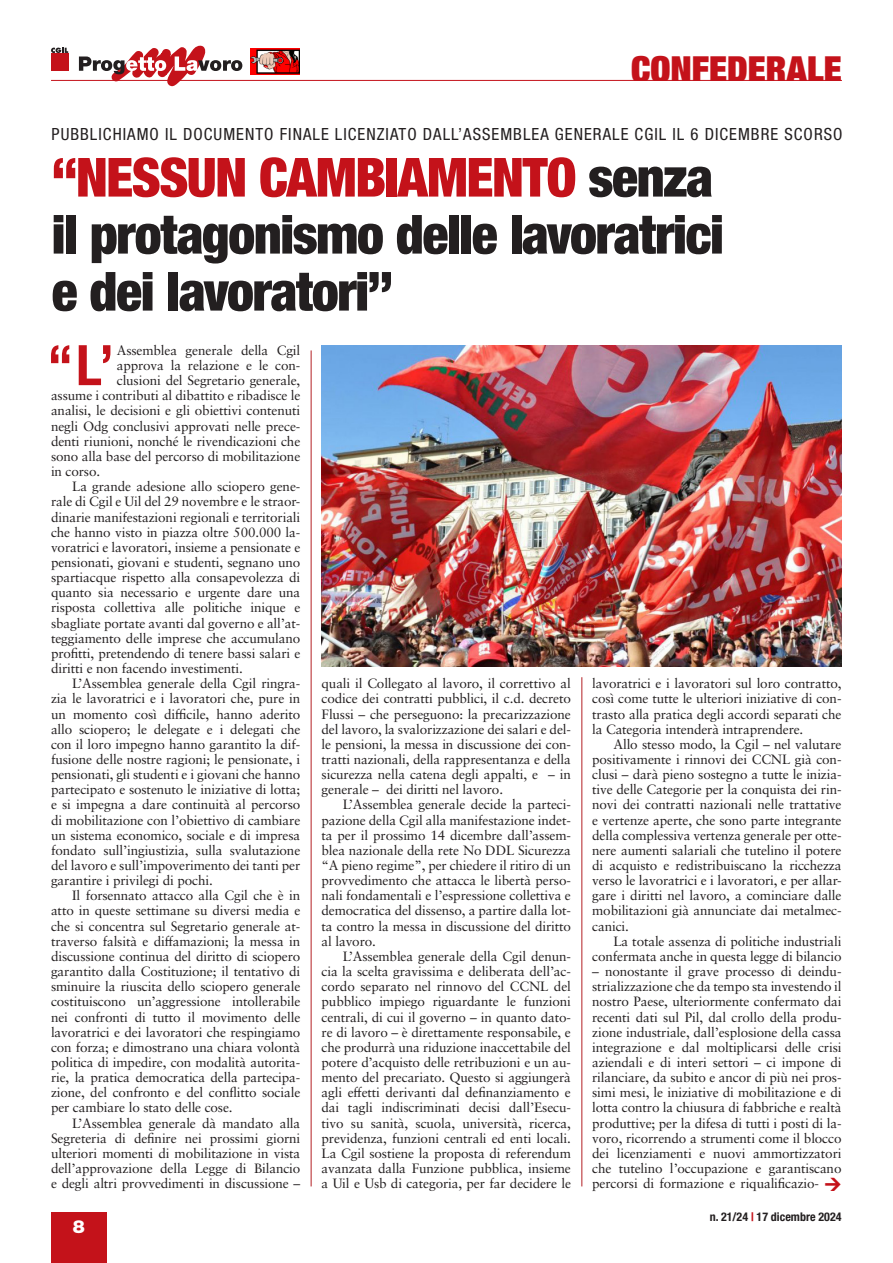
<style>
.page{position:relative;width:893px;height:1263px;background:#fff}
.page>*{position:absolute;margin:0;border:0;box-sizing:border-box;transform-origin:0 0}
.t1{font:700 condensed 55.95px "Helvetica Neue LT Std";color:#c4121a}
.Titolo_ok{font:900 condensed 54px "Helvetica Neue LT Std";letter-spacing:-.025em;color:#231f20}
.Titolo_ok-2{font:900 condensed 54px "Helvetica Neue LT Std";letter-spacing:-.025em;color:#c4121a}
.t2{font:900 condensed 36px "Helvetica Neue LT Std";color:#c4121a}
.t3{font:900 18px "Helvetica Neue LT Std";color:#fff}
.Sommario{font:condensed 16.8px "Helvetica Neue LT Std";letter-spacing:.06em;color:#231f20}
.t4{font:13.5px/15.1px "Sabon LT Pro";letter-spacing:-.01em;color:#231f20;text-align:justify}
.t5{font:700 condensed 12px "Helvetica Neue LT Std";color:#231f20}
.s1{color:#231f20}
.s2{color:#c4121a}
</style>
<div class="page">
<svg style="left:79px;top:46px;width:163px;height:40px"></svg>
<svg style="left:51px;top:48px;width:17px;height:5px"></svg>
<div style="left:51px;top:54px;width:17px;height:17px;background:#c4121a"></div>
<div style="left:51px;top:1212px;width:55px;height:51px;background:#c4121a"></div>
<img style="left:250px;top:49px;width:49px;height:25px">
<hr style="left:51px;top:80px;width:791px;height:1px;background:#c4121a">
<hr style="left:311px;top:350px;width:1px;height:836px;background:#b32024">
<hr style="left:581px;top:677px;width:1px;height:509px;background:#b32024">
<img style="left:322px;top:345px;width:519px;height:321px">
<p class="t2" style="left:631px;top:46px;width:212px">CONFEDERALE</p>
<p class="Sommario" style="left:52px;top:124px;width:792px">PUBBLICHIAMO IL DOCUMENTO FINALE LICENZIATO DALL’ASSEMBLEA GENERALE CGIL IL 6 DICEMBRE SCORSO</p>
<p class="Titolo_ok-2" style="left:52px;top:144px;width:663px">“NESSUN CAMBIAMENTO <span class="s1">senza</span></p>
<p class="Titolo_ok" style="left:52px;top:201px;width:674px">il protagonismo delle lavoratrici</p>
<p class="Titolo_ok" style="left:52px;top:258px;width:343px">e dei lavoratori”</p>
<p class="t1" style="left:47px;top:331px;width:68px">“L’</p>
<p class="t4" style="left:117px;top:342px;width:185px">Assemblea generale della Cgil</p>
<p class="t4" style="left:117px;top:357px;width:185px">approva la relazione e le con-</p>
<p class="t4" style="left:117px;top:372px;width:185px">clusioni del Segretario generale,</p>
<p class="t4" style="left:51px;top:388px;width:251px">assume i contributi al dibattito e ribadisce le</p>
<p class="t4" style="left:51px;top:403px;width:251px">analisi, le decisioni e gli obiettivi contenuti</p>
<p class="t4" style="left:51px;top:418px;width:251px">negli Odg conclusivi approvati nelle prece-</p>
<p class="t4" style="left:51px;top:433px;width:251px">denti riunioni, nonché le rivendicazioni che</p>
<p class="t4" style="left:51px;top:448px;width:251px">sono alla base del percorso di mobilitazione</p>
<p class="t4" style="left:51px;top:463px;width:51px">in corso.</p>
<p class="t4" style="left:51px;top:479px;width:251px;text-indent:21px">La grande adesione allo sciopero gene&shy;rale di Cgil e Uil del 29 novembre e le straor&shy;dinarie manifestazioni regionali e territoriali che hanno visto in piazza oltre 500.000 la&shy;voratrici e lavoratori, insieme a pensionate e pensionati, giovani e studenti, segnano uno spartiacque rispetto alla consapevolezza di quanto sia necessario e urgente dare una risposta collettiva alle politiche inique e sbagliate portate avanti dal governo e all’at&shy;teggiamento delle imprese che accumulano profitti, pretendendo di tenere bassi salari e diritti e non facendo investimenti.</p>
<p class="t4" style="left:51px;top:675px;width:251px;text-indent:21px">L’Assemblea generale della Cgil ringra&shy;zia le lavoratrici e i lavoratori che, pure in un momento così difficile, hanno aderito allo sciopero; le delegate e i delegati che con il loro impegno hanno garantito la dif&shy;fusione delle nostre ragioni; le pensionate, i pensionati, gli studenti e i giovani che hanno partecipato e sostenuto le iniziative di lotta; e si impegna a dare continuità al percorso di mobilitazione con l’obiettivo di cambiare un sistema economico, sociale e di impresa fondato sull’ingiustizia, sulla svalutazione del lavoro e sull’impoverimento dei tanti per garantire i privilegi di pochi.</p>
<p class="t4" style="left:51px;top:888px;width:251px;text-indent:21px">Il forsennato attacco alla Cgil che è in atto in queste settimane su diversi media e che si concentra sul Segretario generale at&shy;traverso falsità e diffamazioni; la messa in discussione continua del diritto di sciopero garantito dalla Costituzione; il tentativo di sminuire la riuscita dello sciopero generale costituiscono un’aggressione intollerabile nei confronti di tutto il movimento delle lavoratrici e dei lavoratori che respingiamo con forza; e dimostrano una chiara volontà politica di impedire, con modalità autorita&shy;rie, la pratica democratica della partecipa&shy;zione, del confronto e del conflitto sociale per cambiare lo stato delle cose.</p>
<p class="t4" style="left:51px;top:1115px;width:251px;text-indent:21px">L’Assemblea generale dà mandato alla Segreteria di definire nei prossimi giorni ulteriori momenti di mobilitazione in vista dell’approvazione della Legge di Bilancio e degli altri provvedimenti in discussione –</p>
<h3 class="t3" style="left:73px;top:1216px;width:14px">8</h3>
<p class="t4" style="left:322px;top:675px;width:251px">quali il Collegato al lavoro, il correttivo al codice dei contratti pubblici, il c.d. decreto Flussi – che perseguono: la precarizzazione del lavoro, la svalorizzazione dei salari e del&shy;le pensioni, la messa in discussione dei con&shy;tratti nazionali, della rappresentanza e della sicurezza nella catena degli appalti, e – in generale – dei diritti nel lavoro.</p>
<p class="t4" style="left:322px;top:797px;width:251px;text-indent:21px">L’Assemblea generale decide la parteci&shy;pazione della Cgil alla manifestazione indet&shy;ta per il prossimo 14 dicembre dall’assem&shy;blea nazionale della rete No DDL Sicurezza “A pieno regime”, per chiedere il ritiro di un provvedimento che attacca le libertà perso&shy;nali fondamentali e l’espressione collettiva e democratica del dissenso, a partire dalla lot&shy;ta contro la messa in discussione del diritto al lavoro.</p>
<p class="t4" style="left:322px;top:948px;width:251px;text-indent:21px">L’Assemblea generale della Cgil denun&shy;cia la scelta gravissima e deliberata dell’ac&shy;cordo separato nel rinnovo del CCNL del pubblico impiego riguardante le funzioni centrali, di cui il governo – in quanto dato&shy;re di lavoro – è direttamente responsabile, e che produrrà una riduzione inaccettabile del potere d’acquisto delle retribuzioni e un au&shy;mento del precariato. Questo si aggiungerà agli effetti derivanti dal definanziamento e dai tagli indiscriminati decisi dall’Esecu&shy;tivo su sanità, scuola, università, ricerca, previdenza, funzioni centrali ed enti locali.<br>La Cgil sostiene la proposta di referendum avanzata dalla Funzione pubblica, insieme a Uil e Usb di categoria, per far decidere le</p>
<p class="t4" style="left:592px;top:675px;width:251px">lavoratrici e i lavoratori sul loro contratto, così come tutte le ulteriori iniziative di con&shy;trasto alla pratica degli accordi separati che la Categoria intenderà intraprendere.</p>
<p class="t4" style="left:592px;top:736px;width:251px;text-indent:21px">Allo stesso modo, la Cgil – nel valutare positivamente i rinnovi dei CCNL già con&shy;clusi – darà pieno sostegno a tutte le inizia&shy;tive delle Categorie per la conquista dei rin&shy;novi dei contratti nazionali nelle trattative e vertenze aperte, che sono parte integrante della complessiva vertenza generale per otte&shy;nere aumenti salariali che tutelino il potere di acquisto e redistribuiscano la ricchezza verso le lavoratrici e i lavoratori, e per allar&shy;gare i diritti nel lavoro, a cominciare dalle mobilitazioni già annunciate dai metalmec&shy;canici.</p>
<p class="t4" style="left:592px;top:933px;width:251px;text-align:right">La totale assenza di politiche industriali confermata anche in questa legge di bilancio</p>
<p class="t4" style="left:592px;top:963px;width:251px">– nonostante il grave processo di deindu&shy;strializzazione che da tempo sta investendo il nostro Paese, ulteriormente confermato dai recenti dati sul Pil, dal crollo della produ&shy;zione industriale, dall’esplosione della cassa integrazione e dal moltiplicarsi delle crisi aziendali e di interi settori – ci impone di rilanciare, da subito e ancor di più nei pros&shy;simi mesi, le iniziative di mobilitazione e di lotta contro la chiusura di fabbriche e realtà produttive; per la difesa di tutti i posti di la&shy;voro, ricorrendo a strumenti come il blocco dei licenziamenti e nuovi ammortizzatori che tutelino l’occupazione e garantiscano percorsi di formazione e riqualificazio-</p>
<p class="t5" style="left:710px;top:1209px;width:133px">n. 21/24 <span class="s2">|</span> 17 dicembre 2024</p>
</div>
